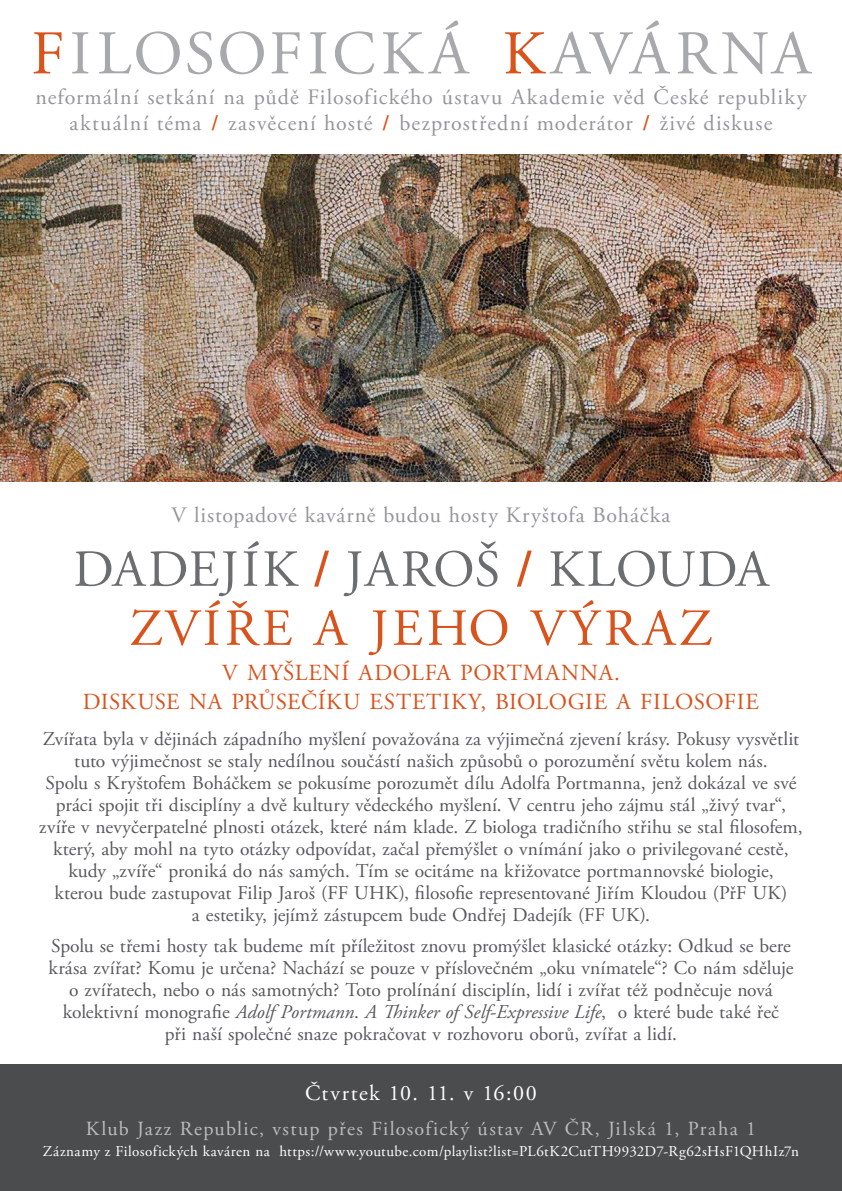
<style>
.page{position:relative;width:842px;height:1191px;background:#fff}
.page>*{position:absolute;margin:0;border:0;box-sizing:border-box;transform-origin:0 0}
.text{font:62px "Adobe Garamond Pro";letter-spacing:.07em;color:#a8a9ad}
.text-2{font:52px "Adobe Garamond Pro";letter-spacing:.03em;color:#6c6d70}
.jméno{font:52px "Adobe Garamond Pro";letter-spacing:.07em;color:#d9531c}
.jméno-2{font:23px "Adobe Garamond Pro";letter-spacing:.025em;color:#d9531c}
.text-3{font:22px "Adobe Garamond Pro";letter-spacing:.045em;color:#939598}
.text-4{font:22px "Adobe Garamond Pro";letter-spacing:.065em;color:#fff}
.text-5{font:20px "Adobe Garamond Pro";letter-spacing:.065em;color:#bcbdc0}
.text_def{font:19.5px/22px "Adobe Garamond Pro";color:#57585a;text-align:center}
.text-6{font:15px "Adobe Garamond Pro";letter-spacing:.03em;color:#fff}
.s1{color:#d9531c}
.s2{font-weight:600;color:#d9531c}
.s3{font-style:italic}
</style>
<div class="page">
<img style="left:0;top:155px;width:842px;height:326px">
<div style="left:0;top:1064px;width:842px;height:127px;background:#4b4c4d"></div>
<p class="text" style="left:31px;top:16px;width:781px"><span class="s1">F</span>ILOSOFICKÁ <span class="s1">K</span>AVÁRNA</p>
<p class="text-3" style="left:36px;top:83px;width:772px">neformální setkání na půdě Filosofického ústavu Akademie věd České republiky</p>
<p class="text-3" style="left:70px;top:109px;width:704px">aktuální téma <span class="s2">/</span> zasvěcení hosté <span class="s2">/</span> bezprostřední moderátor <span class="s2">/</span> živé diskuse</p>
<p class="text-3" style="left:171px;top:502px;width:501px">V listopadové kavárně budou hosty Kryštofa Boháčka</p>
<p class="text-2" style="left:73px;top:538px;width:697px">DADEJÍK <span class="s2">/</span> JAROŠ <span class="s2">/</span> KLOUDA</p>
<p class="jméno" style="left:129px;top:597px;width:584px">ZVÍŘE A JEHO VÝRAZ</p>
<p class="jméno-2" style="left:222px;top:658px;width:399px">V MYŠLENÍ ADOLFA PORTMANNA.</p>
<p class="jméno-2" style="left:83px;top:687px;width:678px">DISKUSE NA PRŮSEČÍKU ESTETIKY, BIOLOGIE A FILOSOFIE</p>
<p class="text_def" style="left:39px;top:728px;width:765px">Zvířata byla v dějinách západního myšlení považována za výjimečná zjevení krásy. Pokusy vysvětlit tuto výjimečnost se staly nedílnou součástí našich způsobů o porozumění světu kolem nás.<br>Spolu s Kryštofem Boháčkem se pokusíme porozumět dílu Adolfa Portmanna, jenž dokázal ve své práci spojit tři disciplíny a dvě kultury vědeckého myšlení. V centru jeho zájmu stál „živý tvar“, zvíře v nevyčerpatelné plnosti otázek, které nám klade. Z biologa tradičního střihu se stal filosofem, který, aby mohl na tyto otázky odpovídat, začal přemýšlet o vnímání jako o privilegované cestě, kudy „zvíře“ proniká do nás samých. Tím se ocitáme na křižovatce portmannovské biologie,<br>kterou bude zastupovat Filip Jaroš (FF UHK), filosofie representované Jiřím Kloudou (PřF UK)<br>a estetiky, jejímž zástupcem bude Ondřej Dadejík (FF UK).</p>
<p class="text_def" style="left:48px;top:935px;width:746px">Spolu se třemi hosty tak budeme mít příležitost znovu promýšlet klasické otázky: Odkud se bere krása zvířat? Komu je určena? Nachází se pouze v příslovečném „oku vnímatele“? Co nám sděluje o zvířatech, nebo o nás samotných? Toto prolínání disciplín, lidí i zvířat též podněcuje nová kolektivní monografie <span class="s3">Adolf Portmann</span>. <span class="s3">A Thinker of Self-Expressive Life</span>, o které bude také řeč<br>při naší společné snaze pokračovat v rozhovoru oborů, zvířat a lidí.</p>
<p class="text-4" style="left:305px;top:1079px;width:233px">Čtvrtek 10. 11. v 16:00</p>
<p class="text-5" style="left:86px;top:1116px;width:672px">Klub Jazz Republic, vstup přes Filosofický ústav AV ČR, Jilská 1, Praha 1</p>
<p class="text-6" style="left:43px;top:1142px;width:758px">Záznamy z Filosofických kaváren na https://www.youtube.com/playlist?list=PL6tK2CutTH9932D7-Rg62sHsF1QHhIz7n</p>
</div>
